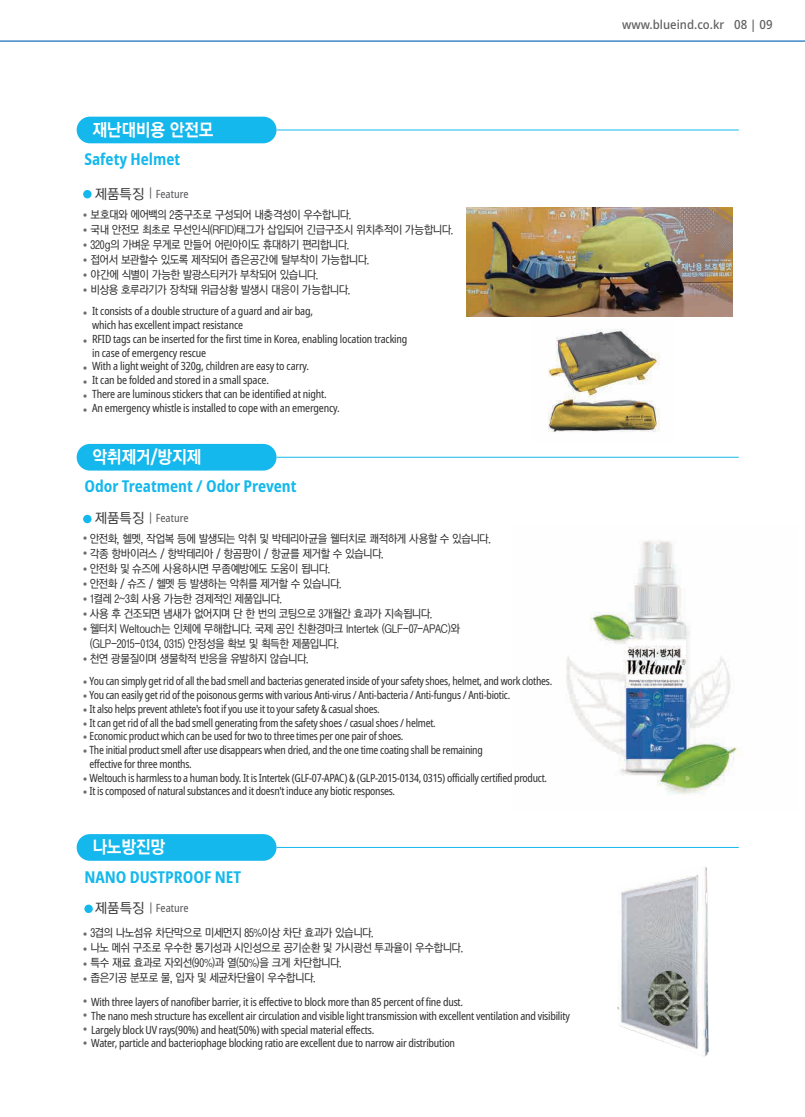
<style>
.page{position:relative;width:805px;height:1117px;background:#fff}
.page>*{position:absolute;margin:0;border:0;box-sizing:border-box;transform-origin:0 0}
.t1{font:17.5px "YGO550";letter-spacing:-.02em;color:#fff;scale:.94 1}
.t2{font:700 condensed 16.25px "Noto Sans";color:#15b8ec}
.t3{font:500 semi-condensed 12.5px "Noto Sans";color:#606160}
.t4{font:condensed 11.25px/13.8px "Noto Sans";letter-spacing:-.025em;color:#312f30}
.t5{font:condensed 11.25px/13.8px "Noto Sans";letter-spacing:-.025em;color:#312f30;scale:.95 1}
.t6{font:11.25px/15px "YGO530";letter-spacing:-.045em;color:#312f30;scale:.95 1}
.t7{font:condensed 11.25px "Noto Sans";color:#57585a}
.t8{font:6.25px/13.8px "YGO530";color:#6c6d70;text-align:justify;scale:.96 1}
.s1{font-family:"YGO530";font-stretch:normal;font-size:13.75px;color:#3e3e3f}
</style>
<div class="page">
<img style="left:566px;top:540px;width:171px;height:255px">
<div style="left:77px;top:117px;width:199px;height:26px;background:#15b8ec;border-radius:13px"></div>
<hr style="left:276px;top:129px;width:462px;height:1px;background:#15b8ec">
<div style="left:77px;top:444px;width:199px;height:26px;background:#15b8ec;border-radius:13px"></div>
<hr style="left:276px;top:456px;width:462px;height:1px;background:#15b8ec">
<div style="left:77px;top:833px;width:199px;height:27px;background:#15b8ec;border-radius:13px"></div>
<hr style="left:276px;top:846px;width:462px;height:1px;background:#15b8ec">
<img style="left:548px;top:329px;width:112px;height:103px">
<img style="left:617px;top:866px;width:91px;height:191px">
<img style="left:466px;top:207px;width:266px;height:109px">
<div style="left:83px;top:190px;width:8px;height:8px;background:#15b8ec;border-radius:50%"></div>
<div style="left:83px;top:514px;width:8px;height:9px;background:#15b8ec;border-radius:50%"></div>
<div style="left:84px;top:904px;width:9px;height:8px;background:#15b8ec;border-radius:50%"></div>
<hr style="left:0;top:40px;width:804px;height:2px;background:#0161b0">
<h1 class="t1" style="left:92px;top:121px;width:130px">재난대비용 안전모</h1>
<h2 class="t2" style="left:84px;top:147px;width:97px">Safety Helmet</h2>
<p class="t7" style="left:95px;top:185px;width:95px"><span class="s1">제품특징</span> | Feature</p>
<p class="t6" style="left:91px;top:208px;width:383px">보호대와 에어백의 2중구조로 구성되어 내충격성이 우수합니다.<br>국내 안전모 최초로 무선인식(RFID)태그가 삽입되어 긴급구조시 위치추적이 가능합니다.<br>320g의 가벼운 무게로 만들어 어린아이도 휴대하기 편리합니다.<br>접어서 보관할수 있도록 제작되어 좁은공간에 탈부착이 가능합니다.<br>야간에 식별이 가능한 발광스티커가 부착되어 있습니다.<br>비상용 호루라기가 장착돼 위급상황 발생시 대응이 가능합니다.</p>
<p class="t8" style="left:82px;top:209px;width:7px">●</p>
<p class="t8" style="left:82px;top:224px;width:7px">●</p>
<p class="t8" style="left:82px;top:239px;width:7px">●</p>
<p class="t8" style="left:82px;top:254px;width:7px">●</p>
<p class="t8" style="left:82px;top:269px;width:7px">●</p>
<p class="t8" style="left:82px;top:284px;width:7px">●</p>
<p class="t8" style="left:82px;top:307px;width:7px">●</p>
<p class="t8" style="left:82px;top:334px;width:7px">●</p>
<p class="t8" style="left:82px;top:362px;width:7px">●</p>
<p class="t8" style="left:82px;top:376px;width:7px">●</p>
<p class="t8" style="left:82px;top:389px;width:7px">●</p>
<p class="t8" style="left:82px;top:403px;width:7px">●</p>
<p class="t4" style="left:92px;top:305px;width:317px">It consists of a double structure of a guard and air bag,<br>which has excellent impact resistance<br>RFID tags can be inserted for the first time in Korea, enabling location tracking in case of emergency rescue<br>With a light weight of 320g, children are easy to carry.<br>It can be folded and stored in a small space.<br>There are luminous stickers that can be identified at night.<br>An emergency whistle is installed to cope with an emergency.</p>
<h1 class="t1" style="left:92px;top:448px;width:117px">악취제거/방지제</h1>
<h2 class="t2" style="left:84px;top:474px;width:214px">Odor Treatment / Odor Prevent</h2>
<p class="t7" style="left:95px;top:510px;width:95px"><span class="s1">제품특징</span> | Feature</p>
<p class="t6" style="left:90px;top:531px;width:424px">안전화, 헬멧, 작업복 등에 발생되는 악취 및 박테리아균을 웰터치로 쾌적하게 사용할 수 있습니다. 각종 항바이러스 / 항박테리아 / 항곰팡이 / 항균를 제거할 수 있습니다.<br>안전화 및 슈즈에 사용하시면 무좀예방에도 도움이 됩니다.<br>안전화 / 슈즈 / 헬멧 등 발생하는 악취를 제거할 수 있습니다.<br>1켤레 2~3회 사용 가능한 경제적인 제품입니다.<br>사용 후 건조되면 냄새가 없어지며 단 한 번의 코팅으로 3개월간 효과가 지속됩니다.<br>웰터치 Weltouch는 인체에 무해합니다. 국제 공인 친환경마크 Intertek (GLF-07-APAC)와 (GLP-2015-0134, 0315) 안정성을 확보 및 획득한 제품입니다.<br>천연 광물질이며 생물학적 반응을 유발하지 않습니다.</p>
<p class="t5" style="left:90px;top:674px;width:488px">You can simply get rid of all the bad smell and bacterias generated inside of your safety shoes, helmet, and work clothes.<br>You can easily get rid of the poisonous germs with various Anti-virus / Anti-bacteria / Anti-fungus / Anti-biotic.<br>It also helps prevent athlete's foot if you use it to your safety &amp; casual shoes.<br>It can get rid of all the bad smell generating from the safety shoes / casual shoes / helmet.<br>Economic product which can be used for two to three times per one pair of shoes.<br>The initial product smell after use disappears when dried, and the one time coating shall be remaining<br>effective for three months.<br>Weltouch is harmless to a human body. It is Intertek (GLF-07-APAC) &amp; (GLP-2015-0134, 0315) officially certified product.<br>It is composed of natural substances and it doesn't induce any biotic responses.</p>
<p class="t8" style="left:82px;top:532px;width:7px">●</p>
<p class="t8" style="left:82px;top:547px;width:7px">●</p>
<p class="t8" style="left:82px;top:562px;width:7px">●</p>
<p class="t8" style="left:82px;top:577px;width:7px">●</p>
<p class="t8" style="left:82px;top:592px;width:7px">●</p>
<p class="t8" style="left:82px;top:607px;width:7px">●</p>
<p class="t8" style="left:82px;top:622px;width:7px">●</p>
<p class="t8" style="left:82px;top:652px;width:7px">●</p>
<p class="t8" style="left:82px;top:675px;width:7px">●</p>
<p class="t8" style="left:82px;top:689px;width:7px">● ● ●</p>
<p class="t8" style="left:82px;top:730px;width:7px">●</p>
<p class="t8" style="left:82px;top:744px;width:7px">●</p>
<p class="t8" style="left:82px;top:772px;width:7px">● ●</p>
<h1 class="t1" style="left:92px;top:838px;width:79px">나노방진망</h1>
<h2 class="t2" style="left:84px;top:865px;width:158px">NANO DUSTPROOF NET</h2>
<p class="t7" style="left:95px;top:899px;width:95px"><span class="s1">제품특징</span> | Feature</p>
<p class="t6" style="left:90px;top:925px;width:394px">3겹의 나노섬유 차단막으로 미세먼지 85%이상 차단 효과가 있습니다.<br>나노 메쉬 구조로 우수한 통기성과 시인성으로 공기순환 및 가시광선 투과율이 우수합니다. 특수 재료 효과로 자외선(90%)과 열(50%)을 크게 차단합니다.<br>좁은기공 분포로 물, 입자 및 세균차단율이 우수합니다.</p>
<p class="t8" style="left:83px;top:927px;width:7px">●</p>
<p class="t8" style="left:83px;top:942px;width:7px">●</p>
<p class="t8" style="left:83px;top:957px;width:7px">●</p>
<p class="t8" style="left:83px;top:972px;width:7px">●</p>
<p class="t8" style="left:83px;top:994px;width:7px">●</p>
<p class="t8" style="left:83px;top:1008px;width:7px">●</p>
<p class="t8" style="left:83px;top:1022px;width:7px">●</p>
<p class="t8" style="left:83px;top:1036px;width:7px">●</p>
<p class="t4" style="left:91px;top:995px;width:480px">With three layers of nanofiber barrier, it is effective to block more than 85 percent of fine dust.<br>The nano mesh structure has excellent air circulation and visible light transmission with excellent ventilation and visibility Largely block UV rays(90%) and heat(50%) with special material effects.<br>Water, particle and bacteriophage blocking ratio are excellent due to narrow air distribution</p>
<p class="t3" style="left:622px;top:16px;width:152px">www.blueind.co.kr 08 | 09</p>
</div>
